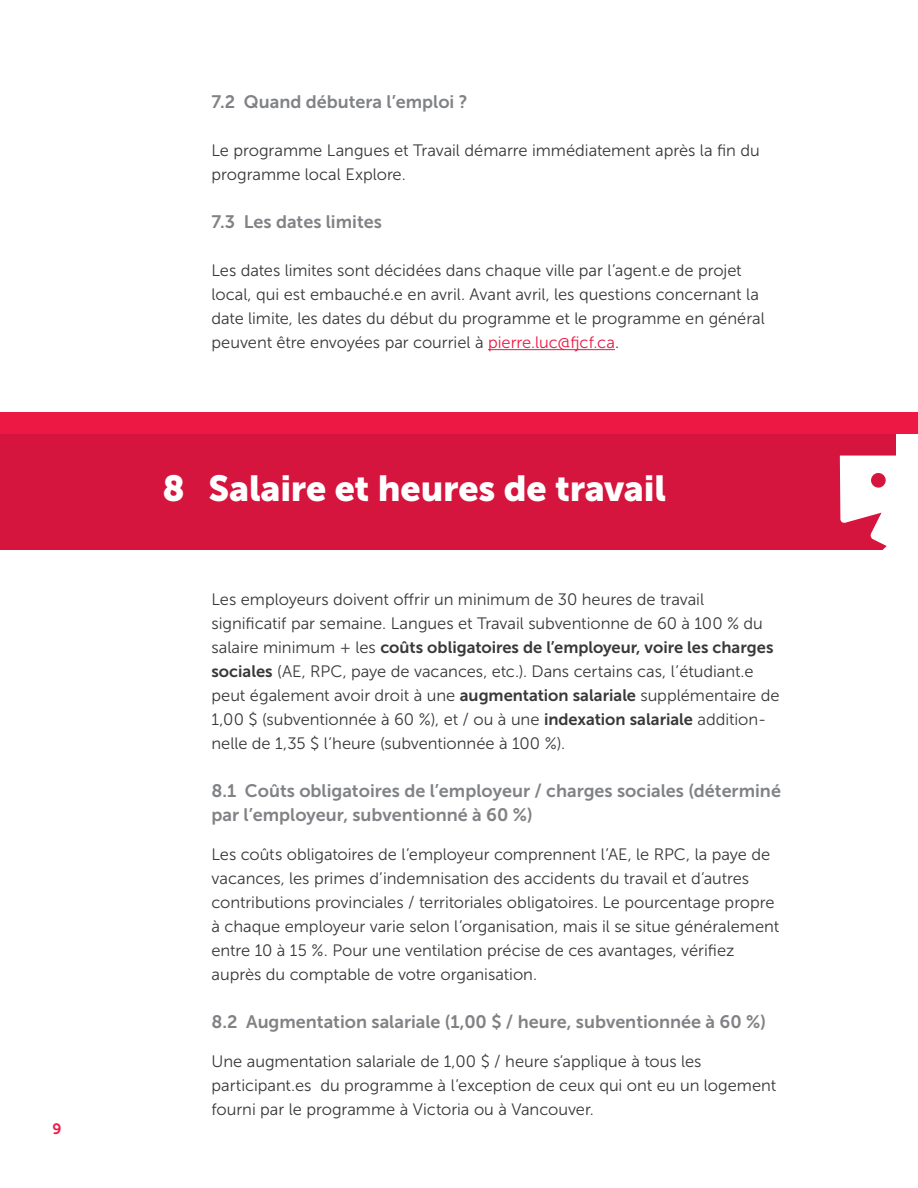
<style>
.page{position:relative;width:918px;height:1188px;background:#fff}
.page>*{position:absolute;margin:0;border:0;box-sizing:border-box;transform-origin:0 0}
.t1{font:36px "Museo Sans 900";letter-spacing:-.01em;color:#fff}
.t2{font:18px/24px "Museo Sans 700";color:#808285}
.t3{font:16.5px/24px "Museo Sans 300";color:#383839}
.t4{font:16.5px "Museo Sans 700";color:#383839}
.t5{font:15px "Museo Sans 700";color:#ed1844}
.s1{color:#ed1844}
.s2{font-family:"Museo Sans 300"}
.s3{font-family:"Museo Sans 700"}
</style>
<div class="page">
<hr style="left:488px;top:349px;width:127px;height:1px;background:#ed1844">
<div style="left:0;top:424px;width:912px;height:125px;background:#d5153d"></div>
<svg style="left:840px;top:456px;width:56px;height:94px"></svg>
<div style="left:896px;top:420px;width:22px;height:173px;background:#fff"></div>
<div style="left:0;top:412px;width:918px;height:21px;background:#ed1844"></div>
<p class="t5" style="left:52px;top:1120px;width:11px">9</p>
<p class="t2" style="left:212px;top:90px;width:258px">7.2 Quand débutera l’emploi ?</p>
<p class="t3" style="left:212px;top:138px;width:550px">Le programme Langues et Travail démarre immédiatement après la fin du programme local Explore.</p>
<p class="t2" style="left:212px;top:210px;width:172px">7.3 Les dates limites</p>
<p class="t3" style="left:212px;top:258px;width:555px">Les dates limites sont décidées dans chaque ville par l’agent.e de projet local, qui est embauché.e en avril. Avant avril, les questions concernant la date limite, les dates du début du programme et le programme en général peuvent être envoyées par courriel à <span class="s1">pierre.luc@fjcf.ca</span>.</p>
<h1 class="t1" style="left:162px;top:468px;width:505px">8 Salaire et heures de travail</h1>
<p class="t3" style="left:212px;top:587px;width:553px">Les employeurs doivent offrir un minimum de 30 heures de travail significatif par semaine. Langues et Travail subventionne de 60 à 100 % du</p>
<p class="t4" style="left:212px;top:638px;width:564px"><span class="s2">salaire minimum + les</span> coûts obligatoires de l’employeur, voire les charges</p>
<p class="t3" style="left:212px;top:659px;width:570px"><span class="s3">sociales</span> (AE, RPC, paye de vacances, etc.). Dans certains cas, l’étudiant.e peut également avoir droit à une <span class="s3">augmentation salariale</span> supplémentaire de 1,00 $ (subventionnée à 60 %), et / ou à une <span class="s3">indexation salariale</span> addition&shy;nelle de 1,35 $ l’heure (subventionnée à 100 %).</p>
<p class="t2" style="left:212px;top:779px;width:571px">8.1 Coûts obligatoires de l’employeur / charges sociales (déterminé par l’employeur, subventionné à 60 %)</p>
<p class="t3" style="left:212px;top:842px;width:569px">Les coûts obligatoires de l’employeur comprennent l’AE, le RPC, la paye de vacances, les primes d’indemnisation des accidents du travail et d’autres contributions provinciales / territoriales obligatoires. Le pourcentage propre à chaque employeur varie selon l’organisation, mais il se situe généralement entre 10 à 15 %. Pour une ventilation précise de ces avantages, vérifiez auprès du comptable de votre organisation.</p>
<p class="t2" style="left:212px;top:1010px;width:556px">8.2 Augmentation salariale (1,00 $ / heure, subventionnée à 60 %)</p>
<p class="t3" style="left:212px;top:1049px;width:566px">Une augmentation salariale de 1,00 $ / heure s’applique à tous les participant.es du programme à l’exception de ceux qui ont eu un logement fourni par le programme à Victoria ou à Vancouver.</p>
</div>
